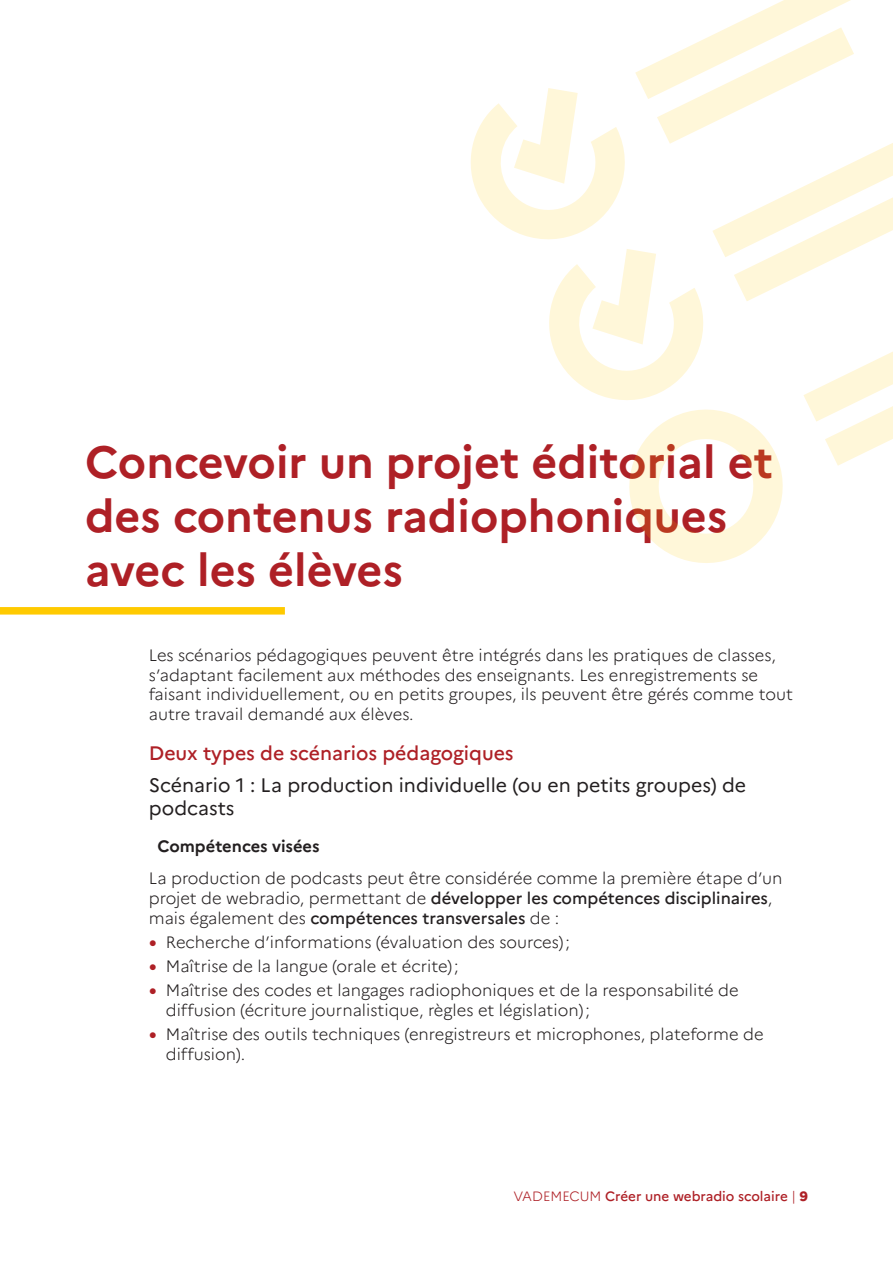
<style>
.page{position:relative;width:893px;height:1263px;background:#fff}
.page>*{position:absolute;margin:0;border:0;box-sizing:border-box;transform-origin:0 0}
.Titre_1{font:700 45px/54px "Marianne";color:#ae2026}
.Titre_3{font:19.5px/23.4px "Marianne";color:#231f20}
.Titre_2{font:500 19.5px "Marianne";color:#ae2026}
.Texte_courant{font:300 16.5px/19.8px "Marianne";color:#231f20}
.Titre_4{font:700 16.5px "Marianne";color:#231f20}
.t1{font:500 13.5px "Marianne";color:#ae2026}
.s1{font-weight:500}
.s2{font-family:"Arial";font-weight:400;font-size:13.5px;color:#ae2026}
.s3{font-weight:300}
.s4{font-weight:800}
</style>
<div class="page">
<div style="left:0;top:607px;width:285px;height:7px;background:#ffca00"></div>
<svg style="left:470px;top:0;width:423px;height:563px"></svg>
<p class="Titre_1" style="left:85px;top:435px;width:689px">Concevoir un projet éditorial et des contenus radiophoniques avec les élèves</p>
<p class="Texte_courant" style="left:149px;top:645px;width:646px">Les scénarios pédagogiques peuvent être intégrés dans les pratiques de classes, s’adaptant facilement aux méthodes des enseignants. Les enregistrements se faisant individuellement, ou en petits groupes, ils peuvent être gérés comme tout autre travail demandé aux élèves.</p>
<p class="Titre_2" style="left:149px;top:741px;width:366px">Deux types de scénarios pédagogiques</p>
<p class="Titre_3" style="left:149px;top:773px;width:599px">Scénario 1 : La production individuelle (ou en petits groupes) de podcasts</p>
<p class="Titre_4" style="left:157px;top:836px;width:164px">Compétences visées</p>
<p class="Texte_courant" style="left:149px;top:869px;width:635px">La production de podcasts peut être considérée comme la première étape d’un projet de webradio, permettant de <span class="s1">développer les compétences disciplinaires</span>, mais également des <span class="s1">compétences transversales</span> de :</p>
<p class="Texte_courant" style="left:149px;top:932px;width:423px"><span class="s2">●</span> Recherche d’informations (évaluation des sources);</p>
<p class="Texte_courant" style="left:149px;top:956px;width:311px"><span class="s2">●</span> Maîtrise de la langue (orale et écrite);</p>
<p class="Texte_courant" style="left:166px;top:980px;width:574px;text-indent:-17px"><span class="s2">●</span> Maîtrise des codes et langages radiophoniques et de la responsabilité de diffusion (écriture journalistique, règles et législation);</p>
<p class="Texte_courant" style="left:166px;top:1024px;width:599px;text-indent:-17px"><span class="s2">●</span> Maîtrise des outils techniques (enregistreurs et microphones, plateforme de diffusion).</p>
<p class="t1" style="left:514px;top:1188px;width:296px"><span class="s3">VADEMECUM</span> Créer une webradio scolaire <span class="s3">|</span> <span class="s4">9</span></p>
</div>
